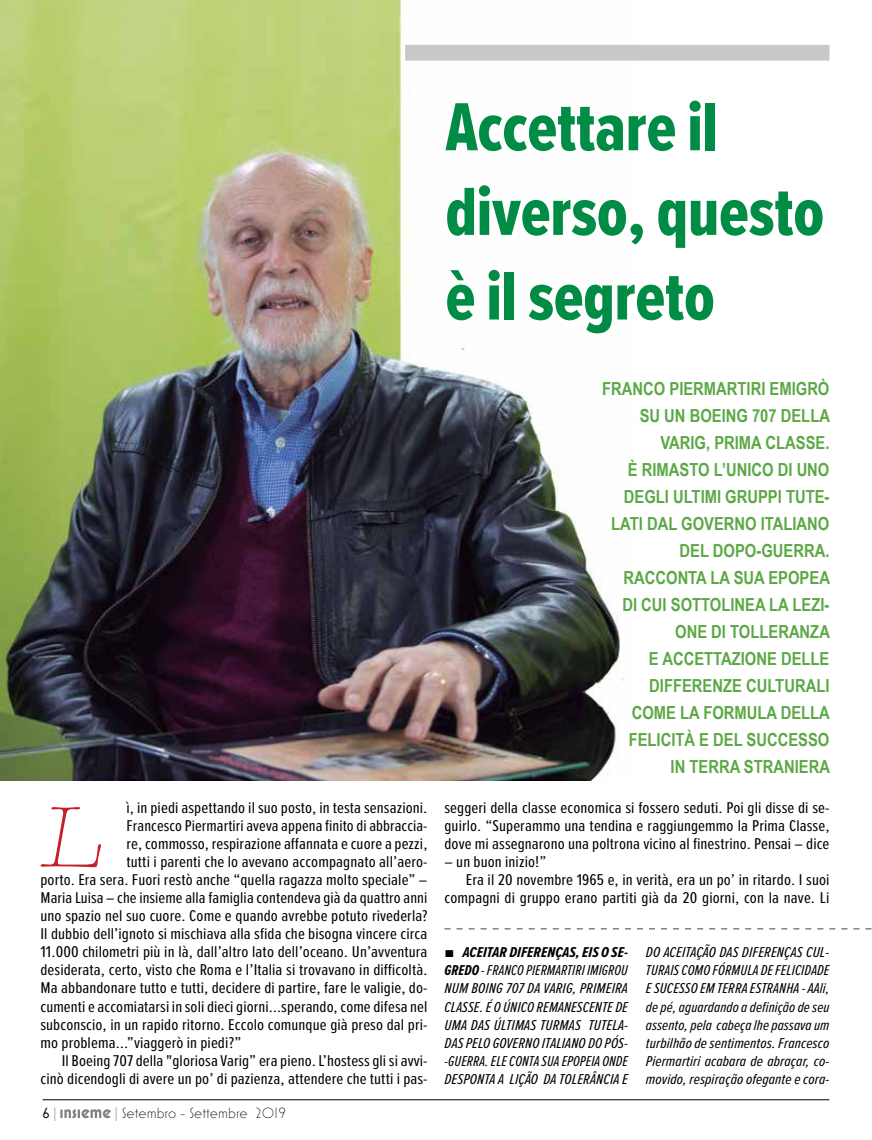
<style>
.page{position:relative;width:872px;height:1140px;background:#fff}
.page>*{position:absolute;margin:0;border:0;box-sizing:border-box;transform-origin:0 0}
.t1{font:italic 300 88.95px "American Typewriter";color:#c52026;scale:1.13 1}
.t2{font:70.5px/84.6px "Proxima Nova Ex Cn Extrabld";color:#008c44}
.t3{font:700 18px/27px "Arial Narrow";color:#5ba845;text-align:right}
.t4{font:16.2px/18.1px "Proxima Nova Ex Cn";letter-spacing:.005em;color:#000;text-align:justify;scale:1.13 1}
.t5{font:16.2px "Proxima Nova Ex Cn";letter-spacing:.005em;color:#000;scale:1.12 1}
.t6{font:16.2px "Proxima Nova Ex Cn";letter-spacing:.005em;color:#000;scale:1.11 1}
.t7{font:300 15px "Mostra Nuova";color:#000}
.t8{font:15px "Mostra Nuova";color:#000}
.t9{font:italic 14.85px/18.1px "Proxima Nova Ex Cn";letter-spacing:.005em;color:#000;text-align:justify;scale:1.11 1}
.t10{font:italic 14.85px/18.1px "Proxima Nova Ex Cn";letter-spacing:.005em;color:#000;text-align:justify}
.s1{font-family:"Times New Roman";color:#808285}
.s2{font-family:"Times New Roman";font-weight:400;color:#808285}
.s3{font-family:"Arial";font-style:normal}
.s4{font-weight:700}
</style>
<div class="page">
<svg style="left:60px;top:1109px;width:51px;height:9px"></svg>
<hr style="left:43px;top:1099px;width:786px;height:1px;background:#000">
<svg style="left:444px;top:928px;width:428px;height:1px"></svg>
<img style="left:0;top:0;width:624px;height:780px">
<div style="left:405px;top:45px;width:424px;height:16px;background:#c7c8ca"></div>
<h2 class="t2" style="left:446px;top:83px;width:380px">Accettare il diverso, questo è il segreto</h2>
<h1 class="t1" style="left:38px;top:772px;width:76px">L</h1>
<p class="t4" style="left:127px;top:797px;width:268px">ì, in piedi aspettando il suo posto, in testa sensazioni.</p>
<p class="t6" style="left:127px;top:813px;width:273px">Francesco Piermartiri aveva appena finito di abbraccia-</p>
<p class="t4" style="left:127px;top:833px;width:268px">re, commosso, respirazione affannata e cuore a pezzi,</p>
<p class="t4" style="left:127px;top:851px;width:268px">tutti i parenti che lo avevano accompagnato all’aero-</p>
<p class="t4" style="left:40px;top:869px;width:344px">porto. Era sera. Fuori restò anche “quella ragazza molto speciale” –</p>
<p class="t5" style="left:40px;top:885px;width:347px">Maria Luisa – che insieme alla famiglia contendeva già da quattro anni</p>
<p class="t4" style="left:40px;top:906px;width:344px">uno spazio nel suo cuore. Come e quando avrebbe potuto rivederla?</p>
<p class="t4" style="left:40px;top:924px;width:344px">Il dubbio dell’ignoto si mischiava alla sfida che bisogna vincere circa</p>
<p class="t4" style="left:40px;top:942px;width:344px">11.000 chilometri più in là, dall’altro lato dell’oceano. Un’avventura</p>
<p class="t4" style="left:40px;top:960px;width:344px">desiderata, certo, visto che Roma e l’Italia si trovavano in difficoltà.</p>
<p class="t4" style="left:40px;top:978px;width:344px">Ma abbandonare tutto e tutti, decidere di partire, fare le valigie, do-</p>
<p class="t4" style="left:40px;top:996px;width:344px">cumenti e accomiatarsi in soli dieci giorni…sperando, come difesa nel</p>
<p class="t4" style="left:40px;top:1014px;width:344px">subconscio, in un rapido ritorno. Eccolo comunque già preso dal pri-</p>
<p class="t4" style="left:40px;top:1032px;width:179px">mo problema…”viaggerò in piedi?”</p>
<p class="t4" style="left:62px;top:1050px;width:325px">Il Boeing 707 della "gloriosa Varig” era pieno. L’hostess gli si avvi-</p>
<p class="t4" style="left:40px;top:1068px;width:344px">cinò dicendogli di avere un po’ di pazienza, attendere che tutti i pas-</p>
<p class="t8" style="left:43px;top:1104px;width:16px">6 <span class="s1">|</span></p>
<p class="t7" style="left:115px;top:1104px;width:173px"><span class="s2">|</span> Setembro - Settembre 2019</p>
<p class="t3" style="left:602px;top:374px;width:229px">FRANCO PIERMARTIRI EMIGRÒ<br>SU UN BOEING 707 DELLA<br>VARIG, PRIMA CLASSE.<br>È RIMASTO L’UNICO DI UNO<br>DEGLI ULTIMI GRUPPI TUTE-<br>LATI DAL GOVERNO ITALIANO<br>DEL DOPO-GUERRA.<br>RACCONTA LA SUA EPOPEA<br>DI CUI SOTTOLINEA LA LEZI-<br>ONE DI TOLLERANZA<br>E ACCETTAZIONE DELLE<br>DIFFERENZE CULTURALI<br>COME LA FORMULA DELLA<br>FELICITÀ E DEL SUCCESSO<br>IN TERRA STRANIERA</p>
<p class="t4" style="left:444px;top:797px;width:342px">seggeri della classe economica si fossero seduti. Poi gli disse di se&shy;guirlo. “Superammo una tendina e raggiungemmo la Prima Classe, dove mi assegnarono una poltrona vicino al finestrino. Pensai – dice</p>
<p class="t4" style="left:444px;top:851px;width:92px">– un buon inizio!”</p>
<p class="t4" style="left:466px;top:869px;width:323px">Era il 20 novembre 1965 e, in verità, era un po’ in ritardo. I suoi</p>
<p class="t4" style="left:444px;top:887px;width:342px">compagni di gruppo erano partiti già da 20 giorni, con la nave. Li</p>
<p class="t10" style="left:444px;top:942px;width:185px"><span class="s3">■</span> <span class="s4">ACEITAR DIFERENÇAS, EIS O SE-GREDO</span> - FRANCO PIERMARTIRI IMIGROU NUM BOING 707 DA VARIG, PRIMEIRA CLASSE. É O ÚNICO REMANESCENTE DE UMA DAS ÚLTIMAS TURMAS TUTELA-DAS PELO GOVERNO ITALIANO DO PÓS--GUERRA. ELE CONTA SUA EPOPEIA ONDE DESPONTA A LIÇÃO DA TOLERÂNCIA E</p>
<p class="t9" style="left:646px;top:942px;width:167px">DO ACEITAÇÃO DAS DIFERENÇAS CUL-TURAIS COMO FÓRMULA DE FELICIDADE E SUCESSO EM TERRA ESTRANHA - AAli, de pé, aguardando a definição de seu assento, pela cabeça lhe passava um turbilhão de sentimentos. Francesco Piermartiri acabara de abraçar, co&shy;movido, respiração ofegante e cora-</p>
</div>
